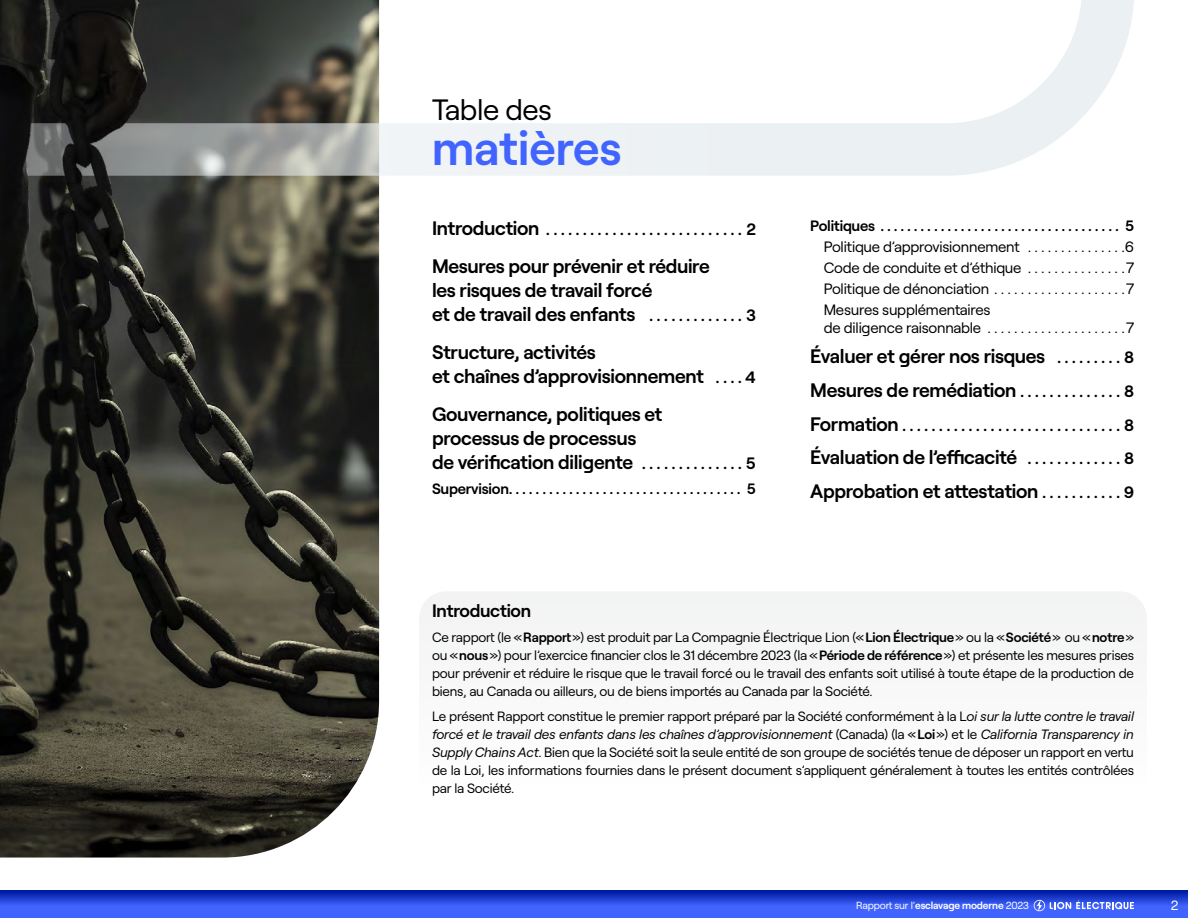
<style>
.page{position:relative;width:1188px;height:918px;background:#fff}
.page>*{position:absolute;margin:0;border:0;box-sizing:border-box;transform-origin:0 0}
.t1{font:600 48px "Roobert LE";letter-spacing:-.005em;color:#4164ff}
.t2{font:29.4px "Roobert LE";letter-spacing:-.015em;color:#000}
.t3{font:600 19.5px/24px "Roobert LE";letter-spacing:-.015em;color:#000}
.t4{font:600 18px "Roobert LE";letter-spacing:-.015em;color:#000}
.t5{font:600 16.5px "Roobert LE";color:#000}
.t6{font:15px/21px "Roobert LE";letter-spacing:-.015em;color:#000;text-align:justify}
.t7{font:600 15px "Roobert LE";letter-spacing:-.015em;color:#000}
.t8{font:13.5px/18px "Roobert LE";letter-spacing:-.015em;color:#000;text-align:justify}
.t9{font:13.5px "Roobert LE";color:#fff}
.t10{font:10.35px "Roobert LE";letter-spacing:-.015em;color:#fff}
.s1{font-size:19.5px}
.s2{font-size:16.5px}
.s3{font-weight:600}
.s4{font-style:italic}
</style>
<div class="page">
<svg style="left:0;top:891px;width:1188px;height:27px;background:#2d4ee3"></svg>
<svg style="left:1034px;top:900px;width:100px;height:11px"></svg>
<div style="left:419px;top:591px;width:728px;height:216px;background:#f8f8f9;border-radius:27px"></div>
<img style="left:0;top:177px;width:379px;height:681px">
<svg style="left:0;top:0;width:1134px;height:177px"></svg>
<h2 class="t2" style="left:432px;top:87px;width:122px">Table des</h2>
<h1 class="t1" style="left:432px;top:111px;width:191px">matières</h1>
<p class="t5" style="left:432px;top:216px;width:326px"><span class="s1">Introduction</span> . . . . . . . . . . . . . . . . . . . . . . . . . . 2</p>
<h3 class="t3" style="left:432px;top:252px;width:325px">Mesures pour prévenir et réduire<br>les risques de travail forcé<br>et de travail des enfants <span class="s2">. . . . . . . . . . . . 3</span></h3>
<h3 class="t3" style="left:432px;top:339px;width:326px">Structure, activités<br>et chaînes d’approvisionnement <span class="s2">. . . 4</span></h3>
<h3 class="t3" style="left:432px;top:401px;width:325px">Gouvernance, politiques et<br>processus de processus<br>de vérification diligente <span class="s2">. . . . . . . . . . . . . 5</span></h3>
<p class="t7" style="left:432px;top:477px;width:326px">Supervision . . . . . . . . . . . . . . . . . . . . . . . . . . . . . . . . . . . 5</p>
<p class="t7" style="left:810px;top:214px;width:325px">Politiques . . . . . . . . . . . . . . . . . . . . . . . . . . . . . . . . . . . . 5</p>
<p class="t6" style="left:824px;top:235px;width:312px">Politique d’approvisionnement . . . . . . . . . . . . . . 6<br>Code de conduite et d’éthique . . . . . . . . . . . . . . 7<br>Politique de dénonciation . . . . . . . . . . . . . . . . . . . 7<br>Mesures supplémentaires</p>
<p class="t6" style="left:824px;top:316px;width:312px">de diligence raisonnable . . . . . . . . . . . . . . . . . . . . 7</p>
<h3 class="t3" style="left:810px;top:338px;width:326px;line-height:33.6px">Évaluer et gérer nos risques <span class="s2">. . . . . . . . . 8<br></span>Mesures de remédiation <span class="s2">. . . . . . . . . . . . . . 8</span></h3>
<p class="t5" style="left:810px;top:412px;width:326px"><span class="s1">Formation</span> . . . . . . . . . . . . . . . . . . . . . . . . . . . . . . 8</p>
<h3 class="t3" style="left:810px;top:439px;width:326px;line-height:33.6px">Évaluation de l’efficacité <span class="s2">. . . . . . . . . . . . . 8<br></span>Approbation et attestation <span class="s2">. . . . . . . . . . . 9</span></h3>
<h3 class="t4" style="left:432px;top:597px;width:101px">Introduction</h3>
<p class="t8" style="left:432px;top:627px;width:704px">Ce rapport (le «<span class="s3">Rapport</span>») est produit par La Compagnie Électrique Lion («<span class="s3">Lion Électrique</span>» ou la «<span class="s3">Société</span>» ou «<span class="s3">notre</span>» ou «<span class="s3">nous</span>») pour l’exercice financier clos le 31 décembre 2023 (la «<span class="s3">Période de référence</span>») et présente les mesures prises pour prévenir et réduire le risque que le travail forcé ou le travail des enfants soit utilisé à toute étape de la production de biens, au Canada ou ailleurs, ou de biens importés au Canada par la Société.</p>
<p class="t8" style="left:432px;top:706px;width:704px">Le présent Rapport constitue le premier rapport préparé par la Société conformément à la L<span class="s4">oi sur la lutte contre le travail forcé et le travail des enfants dans les chaînes d’approvisionnement</span> (Canada) (la «<span class="s3">Loi</span>») et le <span class="s4">California Transparency in Supply Chains Act</span>. Bien que la Société soit la seule entité de son groupe de sociétés tenue de déposer un rapport en vertu de la Loi, les informations fournies dans le présent document s’appliquent généralement à toutes les entités contrôlées par la Société.</p>
<p class="t10" style="left:856px;top:898px;width:175px">Rapport sur l’<span class="s3">esclavage moderne</span> 2023</p>
<p class="t9" style="left:1171px;top:895px;width:9px">2</p>
</div>
